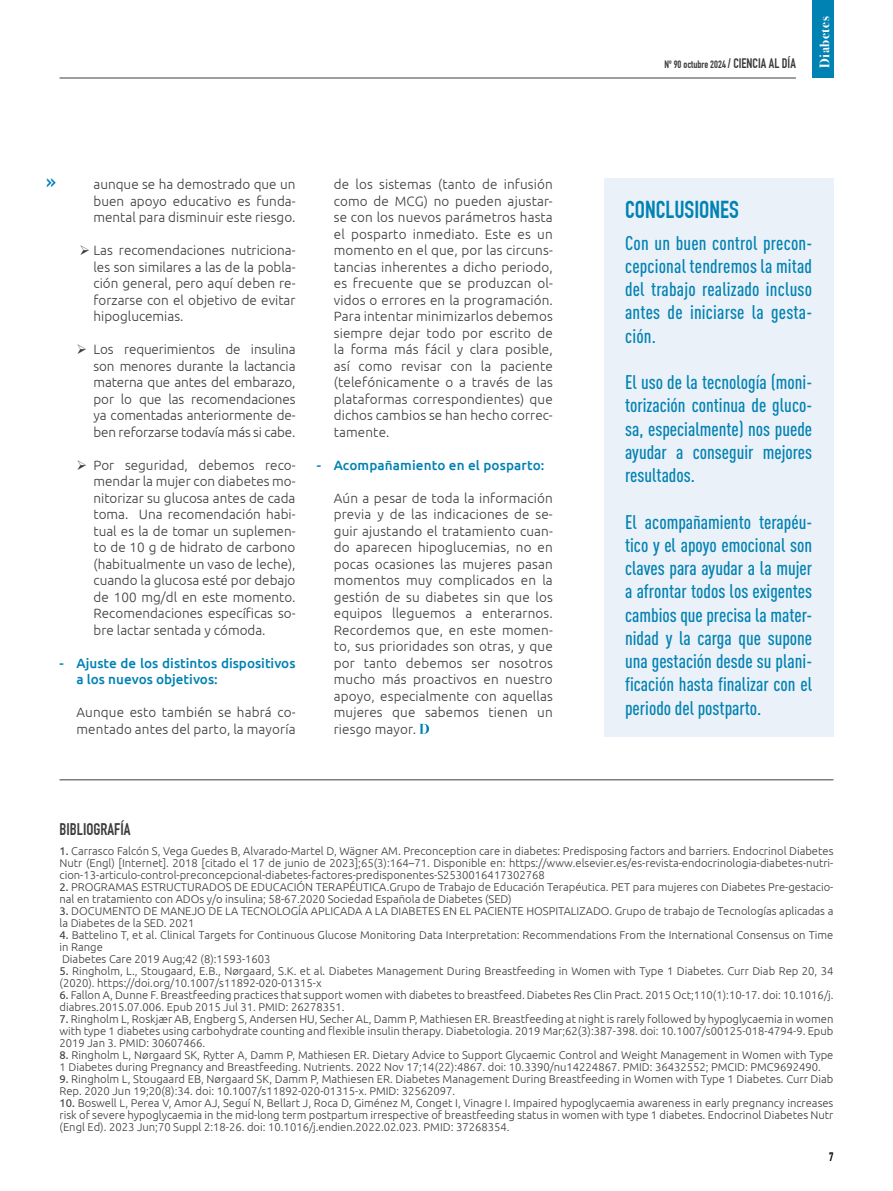
<style>
.page{position:relative;width:893px;height:1191px;background:#fff}
.page>*{position:absolute;margin:0;border:0;box-sizing:border-box;transform-origin:0 0}
.t1{font:24px "DIN Engschrift Std";color:#0082b3}
.t2{font:22.5px "DIN Engschrift Std";color:#0082b3}
.t3{font:500 condensed 19.5px/23.2px "DIN Pro";color:#0082b3;text-align:justify}
.t4{font:16.5px "DIN Engschrift Std";color:#3c3c3b}
.t5{font:300 13.5px/16.5px "Ubuntu";color:#3c3c3b;text-align:justify}
.t6{font:500 13.5px/16.5px "Ubuntu";color:#0082b3}
.t7{font:700 13.5px "Bodoni Svty Two ITCTT";letter-spacing:.04em;color:#fff}
.t8{font:12px "DIN Engschrift Std";color:#000}
.t9{font:300 11.25px/12px "Ubuntu";color:#3c3c3b}
.t10{font:10.5px "DIN Engschrift Std";color:#3c3c3b}
.s1{font-size:13.5px}
.s2{font-weight:400}
</style>
<div class="page">
<hr style="left:60px;top:78px;width:736px;height:1px;background:#3c3c3b">
<div style="left:812px;top:0;width:21px;height:78px;background:#0082b3"></div>
<hr style="left:60px;top:779px;width:773px;height:1px;background:#3c3c3b">
<div style="left:604px;top:179px;width:229px;height:557px;background:#ebf1f8"></div>
<svg style="left:419px;top:724px;width:10px;height:10px"></svg>
<p class="t5" style="left:94px;top:176px;width:203px">aunque se ha demostrado que un buen apoyo educativo es funda&shy;mental para disminuir este riesgo.</p>
<p class="t5" style="left:94px;top:242px;width:203px;text-indent:-14px">➢ Las recomendaciones nutriciona&shy;les son similares a las de la pobla&shy;ción general, pero aquí deben re&shy;forzarse con el objetivo de evitar hipoglucemias.</p>
<p class="t5" style="left:94px;top:341px;width:203px;text-indent:-17px">➢ Los requerimientos de insulina son menores durante la lactancia materna que antes del embarazo, por lo que las recomendaciones ya comentadas anteriormente de&shy;ben reforzarse todavía más si cabe.</p>
<p class="t5" style="left:94px;top:456px;width:203px;text-indent:-17px">➢ Por seguridad, debemos reco&shy;mendar la mujer con diabetes mo&shy;nitorizar su glucosa antes de cada toma. Una recomendación habi&shy;tual es la de tomar un suplemen&shy;to de 10 g de hidrato de carbono (habitualmente un vaso de leche), cuando la glucosa esté por debajo de 100 mg/dl en este momento.<br>Recomendaciones específicas so&shy;bre lactar sentada y cómoda.</p>
<p class="t6" style="left:77px;top:654px;width:220px;text-indent:-17px">- Ajuste de los distintos dispositivos a los nuevos objetivos:</p>
<p class="t5" style="left:77px;top:704px;width:220px">Aunque esto también se habrá co&shy;mentado antes del parto, la mayoría</p>
<h2 class="t2" style="left:46px;top:168px;width:11px">»</h2>
<p class="t5" style="left:334px;top:176px;width:220px">de los sistemas (tanto de infusión como de MCG) no pueden ajustar&shy;se con los nuevos parámetros hasta el posparto inmediato. Este es un momento en el que, por las circuns&shy;tancias inherentes a dicho periodo, es frecuente que se produzcan ol&shy;vidos o errores en la programación.<br>Para intentar minimizarlos debemos siempre dejar todo por escrito de la forma más fácil y clara posible, así como revisar con la paciente (telefónicamente o a través de las plataformas correspondientes) que dichos cambios se han hecho correc&shy;tamente.</p>
<p class="t6" style="left:317px;top:456px;width:229px">- Acompañamiento en el posparto:</p>
<p class="t5" style="left:334px;top:489px;width:220px">Aún a pesar de toda la información previa y de las indicaciones de se&shy;guir ajustando el tratamiento cuan&shy;do aparecen hipoglucemias, no en pocas ocasiones las mujeres pasan momentos muy complicados en la gestión de su diabetes sin que los equipos lleguemos a enterarnos.<br>Recordemos que, en este momen&shy;to, sus prioridades son otras, y que por tanto debemos ser nosotros mucho más proactivos en nuestro apoyo, especialmente con aquellas mujeres que sabemos tienen un riesgo mayor.</p>
<p class="t10" style="left:665px;top:58px;width:133px">Nº 90 octubre 2024 <span class="s1">/ CIENCIA AL DÍA</span></p>
<p class="t7" style="left:813px;top:68px;width:53px;rotate:-90deg">Diabetes</p>
<h1 class="t1" style="left:625px;top:195px;width:115px">CONCLUSIONES</h1>
<h3 class="t3" style="left:625px;top:229px;width:189px">Con un buen control precon&shy;cepcional tendremos la mitad del trabajo realizado incluso antes de iniciarse la gesta&shy;ción.</h3>
<h3 class="t3" style="left:625px;top:369px;width:189px">El uso de la tecnología (moni&shy;torización continua de gluco&shy;sa, especialmente) nos puede ayudar a conseguir mejores resultados.</h3>
<p class="t3" style="left:625px;top:508px;width:189px">El acompañamiento terapéu&shy;tico y el apoyo emocional son claves para ayudar a la mujer a afrontar todos los exigentes cambios que precisa la mater&shy;nidad y la carga que supone una gestación desde su plani&shy;ficación hasta finalizar con el periodo del postparto.</p>
<h3 class="t4" style="left:60px;top:819px;width:72px">BIBLIOGRAFÍA</h3>
<p class="t9" style="left:60px;top:845px;width:775px;text-align:justify"><span class="s2">1.</span> Carrasco Falcón S, Vega Guedes B, Alvarado-Martel D, Wägner AM. Preconception care in diabetes: Predisposing factors and barriers. Endocrinol Diabetes Nutr (Engl) [Internet]. 2018 [citado el 17 de junio de 2023];65(3):164–71. Disponible en: https://www.elsevier.es/es-revista-endocrinologia-diabetes-nutri&shy;cion-13-articulo-control-preconcepcional-diabetes-factores-predisponentes-S2530016417302768</p>
<p class="t9" style="left:60px;top:881px;width:775px"><span class="s2">2.</span> PROGRAMAS ESTRUCTURADOS DE EDUCACIÓN TERAPÉUTICA.Grupo de Trabajo de Educación Terapéutica. PET para mujeres con Diabetes Pre-gestacio&shy;nal en tratamiento con ADOs y/o insulina; 58-67.2020 Sociedad Española de Diabetes (SED)</p>
<p class="t9" style="left:60px;top:905px;width:775px"><span class="s2">3.</span> DOCUMENTO DE MANEJO DE LA TECNOLOGÍA APLICADA A LA DIABETES EN EL PACIENTE HOSPITALIZADO. Grupo de trabajo de Tecnologías aplicadas a la Diabetes de la SED. 2021</p>
<p class="t9" style="left:60px;top:929px;width:775px"><span class="s2">4.</span> Battelino T, et al. Clinical Targets for Continuous Glucose Monitoring Data Interpretation: Recommendations From the International Consensus on Time in Range<br>Diabetes Care 2019 Aug;42 (8):1593-1603</p>
<p class="t9" style="left:60px;top:965px;width:775px"><span class="s2">5.</span> Ringholm, L., Stougaard, E.B., Nørgaard, S.K. et al. Diabetes Management During Breastfeeding in Women with Type 1 Diabetes. Curr Diab Rep 20, 34 (2020). https://doi.org/10.1007/s11892-020-01315-x</p>
<p class="t9" style="left:60px;top:989px;width:775px"><span class="s2">6.</span> Fallon A, Dunne F. Breastfeeding practices that support women with diabetes to breastfeed. Diabetes Res Clin Pract. 2015 Oct;110(1):10-17. doi: 10.1016/j. diabres.2015.07.006. Epub 2015 Jul 31. PMID: 26278351.</p>
<p class="t9" style="left:60px;top:1013px;width:775px;text-align:justify"><span class="s2">7.</span> Ringholm L, Roskjær AB, Engberg S, Andersen HU, Secher AL, Damm P, Mathiesen ER. Breastfeeding at night is rarely followed by hypoglycaemia in women with type 1 diabetes using carbohydrate counting and flexible insulin therapy. Diabetologia. 2019 Mar;62(3):387-398. doi: 10.1007/s00125-018-4794-9. Epub 2019 Jan 3. PMID: 30607466.</p>
<p class="t9" style="left:60px;top:1049px;width:775px"><span class="s2">8.</span> Ringholm L, Nørgaard SK, Rytter A, Damm P, Mathiesen ER. Dietary Advice to Support Glycaemic Control and Weight Management in Women with Type<br>1 Diabetes during Pregnancy and Breastfeeding. Nutrients. 2022 Nov 17;14(22):4867. doi: 10.3390/nu14224867. PMID: 36432552; PMCID: PMC9692490.</p>
<p class="t9" style="left:60px;top:1073px;width:775px"><span class="s2">9.</span> Ringholm L, Stougaard EB, Nørgaard SK, Damm P, Mathiesen ER. Diabetes Management During Breastfeeding in Women with Type 1 Diabetes. Curr Diab<br>Rep. 2020 Jun 19;20(8):34. doi: 10.1007/s11892-020-01315-x. PMID: 32562097.</p>
<p class="t9" style="left:60px;top:1097px;width:775px;text-align:justify"><span class="s2">10.</span> Boswell L, Perea V, Amor AJ, Seguí N, Bellart J, Roca D, Giménez M, Conget I, Vinagre I. Impaired hypoglycaemia awareness in early pregnancy increases risk of severe hypoglycaemia in the mid-long term postpartum irrespective of breastfeeding status in women with type 1 diabetes. Endocrinol Diabetes Nutr (Engl Ed). 2023 Jun;70 Suppl 2:18-26. doi: 10.1016/j.endien.2022.02.023. PMID: 37268354.</p>
<p class="t8" style="left:829px;top:1149px;width:6px">7</p>
</div>
